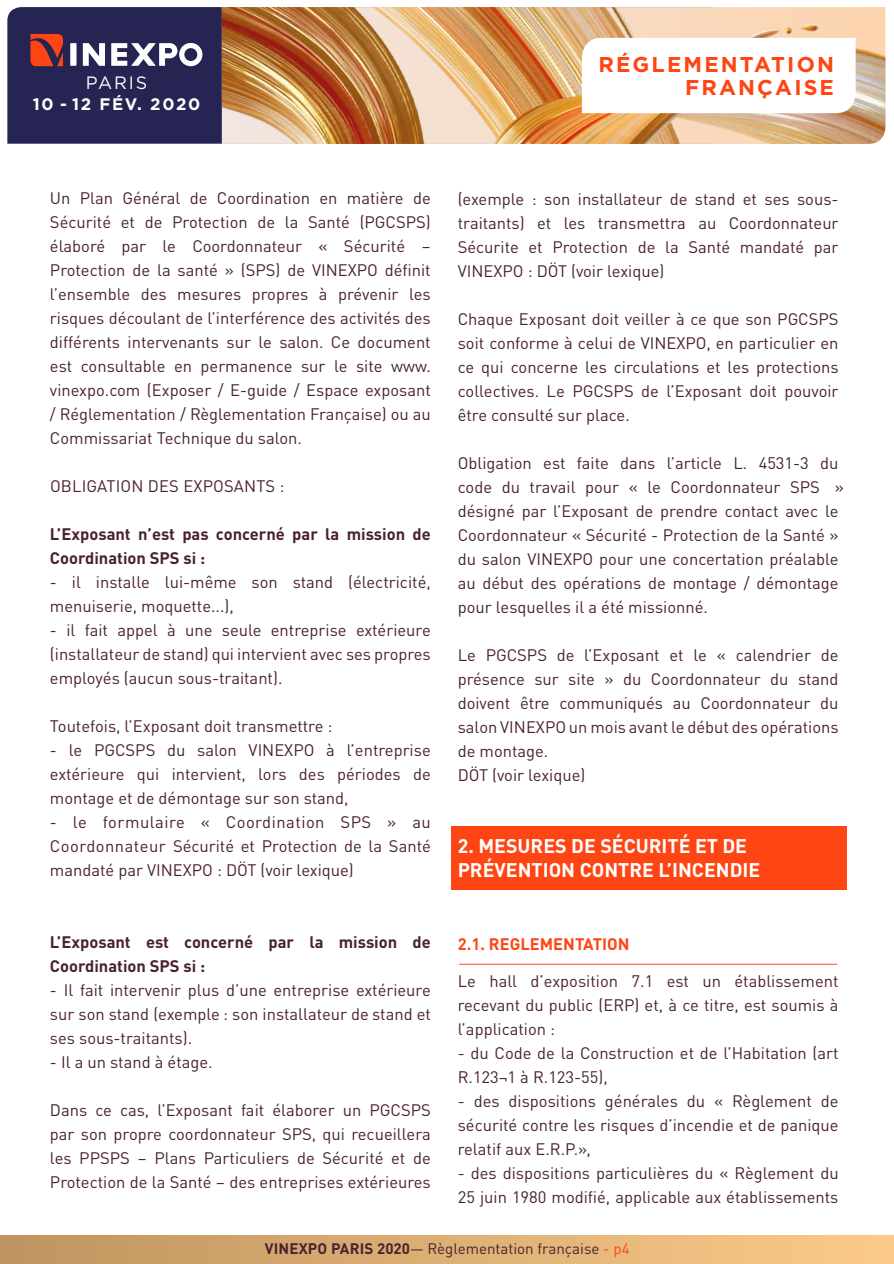
<style>
.page{position:relative;width:894px;height:1264px;background:#fff}
.page>*{position:absolute;margin:0;border:0;box-sizing:border-box;transform-origin:0 0}
.t1{font:700 21.45px "Gotham";letter-spacing:.1em;color:#ff4513}
.t2{font:700 19.5px/24px "DINOT";color:#fff}
.t3{font:17.85px "Gotham";letter-spacing:.1em;color:#fff}
.t4{font:700 16.65px "Gotham";letter-spacing:.1em;color:#fff}
.t5{font:16.5px/24px "DINOT";color:#492131;text-align:justify}
.t6{font:700 16.5px/24px "DINOT";color:#492131}
.t7{font:700 16.5px "DINOT";color:#ff4513}
.t8{font:15.15px "DINOT";color:#492131}
.s1{font-weight:700}
.s2{color:#ff4513}
</style>
<div class="page">
<div style="left:451px;top:826px;width:395px;height:63px;background:#ff4513"></div>
<div style="left:0;top:1235px;width:893px;height:28px;background:linear-gradient(to right,#be9560,#fbcb89)"></div>
<hr style="left:459px;top:963px;width:377px;height:1px;background:#ff4513">
<div style="left:7px;top:7px;width:215px;height:137px;background:#252453"></div>
<img style="left:222px;top:7px;width:663px;height:137px">
<svg style="left:581px;top:38px;width:274px;height:75px"></svg>
<svg style="left:30px;top:34px;width:33px;height:32px"></svg>
<svg style="left:83px;top:43px;width:22px;height:23px"></svg>
<svg style="left:70px;top:43px;width:6px;height:23px"></svg>
<svg style="left:111px;top:43px;width:91px;height:23px"></svg>
<h1 class="t1" style="left:598px;top:55px;width:237px">RÉGLEMENTATION</h1>
<p class="t3" style="left:86px;top:75px;width:63px">PARIS</p>
<h1 class="t1" style="left:685px;top:78px;width:150px">FRANÇAISE</h1>
<p class="t4" style="left:33px;top:96px;width:169px">10 - 12 FÉV. 2020</p>
<p class="t5" style="left:50px;top:187px;width:382px">Un Plan Général de Coordination en matière de Sécurité et de Protection de la Santé (PGCSPS) élaboré par le Coordonnateur « Sécurité – Protection de la santé » (SPS) de VINEXPO définit l’ensemble des mesures propres à prévenir les risques découlant de l’interférence des activités des différents intervenants sur le salon. Ce document est consultable en permanence sur le site www. vinexpo.com (Exposer / E-guide / Espace exposant / Réglementation / Règlementation Française) ou au Commissariat Technique du salon.</p>
<p class="t5" style="left:50px;top:475px;width:236px">OBLIGATION DES EXPOSANTS :</p>
<p class="t6" style="left:50px;top:523px;width:382px">L’Exposant n’est pas concerné par la mission de<br>Coordination SPS si :</p>
<p class="t5" style="left:50px;top:571px;width:382px">- il installe lui-même son stand (électricité, menuiserie, moquette...),</p>
<p class="t5" style="left:50px;top:619px;width:382px">- il fait appel à une seule entreprise extérieure (installateur de stand) qui intervient avec ses propres employés (aucun sous-traitant).</p>
<p class="t5" style="left:50px;top:715px;width:284px">Toutefois, l’Exposant doit transmettre :</p>
<p class="t5" style="left:50px;top:739px;width:382px">- le PGCSPS du salon VINEXPO à l’entreprise extérieure qui intervient, lors des périodes de montage et de démontage sur son stand,</p>
<p class="t5" style="left:50px;top:811px;width:382px">- le formulaire « Coordination SPS » au Coordonnateur Sécurité et Protection de la Santé mandaté par VINEXPO : DÖT (voir lexique)</p>
<p class="t5" style="left:457px;top:189px;width:382px">(exemple : son installateur de stand et ses sous&shy;traitants) et les transmettra au Coordonnateur Sécurite et Protection de la Santé mandaté par VINEXPO : DÖT (voir lexique)</p>
<p class="t5" style="left:457px;top:309px;width:382px">Chaque Exposant doit veiller à ce que son PGCSPS soit conforme à celui de VINEXPO, en particulier en ce qui concerne les circulations et les protections collectives. Le PGCSPS de l’Exposant doit pouvoir être consulté sur place.</p>
<p class="t5" style="left:457px;top:453px;width:388px;text-align:left">Obligation est faite dans l’article L. 4531-3 du code du travail pour « le Coordonnateur SPS » désigné par l’Exposant de prendre contact avec le Coordonnateur « Sécurité - Protection de la Santé » du salon VINEXPO pour une concertation préalable au début des opérations de montage / démontage pour lesquelles il a été missionné.</p>
<p class="t5" style="left:457px;top:645px;width:382px;text-align:left">Le PGCSPS de l’Exposant et le « calendrier de présence sur site » du Coordonnateur du stand doivent être communiqués au Coordonnateur du salon VINEXPO un mois avant le début des opérations de montage.<br>DÖT (voir lexique)</p>
<p class="t2" style="left:457px;top:835px;width:304px">2. MESURES DE SÉCURITÉ ET DE<br>PRÉVENTION CONTRE L’INCENDIE</p>
<p class="t6" style="left:50px;top:931px;width:382px">L’Exposant est concerné par la mission de<br>Coordination SPS si :</p>
<p class="t5" style="left:50px;top:979px;width:382px">- Il fait intervenir plus d’une entreprise extérieure sur son stand (exemple : son installateur de stand et ses sous-traitants).</p>
<p class="t5" style="left:50px;top:1051px;width:164px">- Il a un stand à étage.</p>
<p class="t5" style="left:50px;top:1099px;width:382px">Dans ce cas, l’Exposant fait élaborer un PGCSPS par son propre coordonnateur SPS, qui recueillera les PPSPS – Plans Particuliers de Sécurité et de Protection de la Santé – des entreprises extérieures</p>
<p class="t7" style="left:457px;top:937px;width:173px">2.1. REGLEMENTATION</p>
<p class="t5" style="left:457px;top:970px;width:382px">Le hall d’exposition 7.1 est un établissement recevant du public (ERP) et, à ce titre, est soumis à l’application :</p>
<p class="t5" style="left:457px;top:1042px;width:382px">- du Code de la Construction et de l’Habitation (art<br>R.123¬1 à R.123-55),</p>
<p class="t5" style="left:457px;top:1090px;width:382px">- des dispositions générales du « Règlement de sécurité contre les risques d’incendie et de panique relatif aux E.R.P.»,</p>
<p class="t5" style="left:457px;top:1162px;width:382px">- des dispositions particulières du « Règlement du<br>25 juin 1980 modifié, applicable aux établissements</p>
<p class="t8" style="left:265px;top:1242px;width:366px"><span class="s1">VINEXPO PARIS 2020</span>— Règlementation française <span class="s2">- p4</span></p>
</div>
